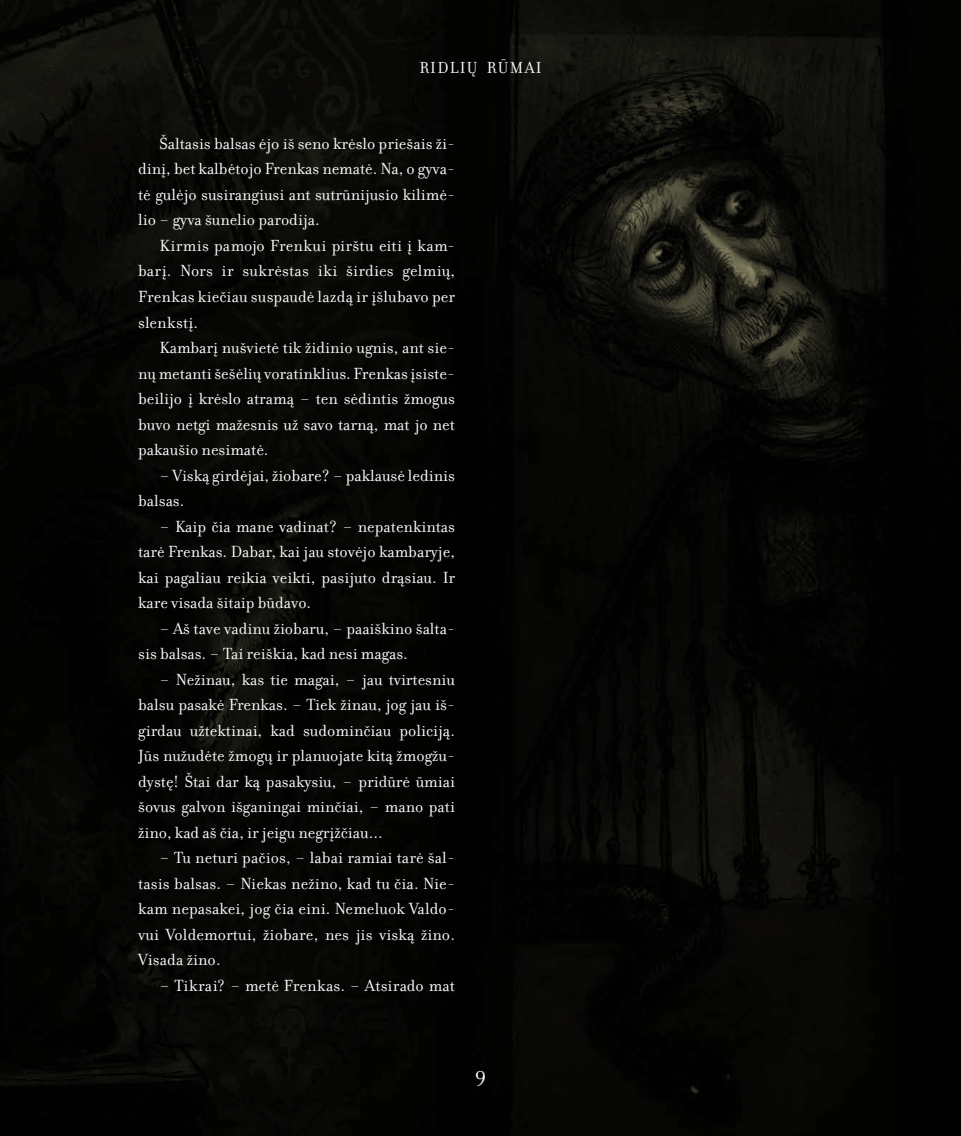
<style>
.page{position:relative;width:961px;height:1136px;background:#fff}
.page>*{position:absolute;margin:0;border:0;box-sizing:border-box;transform-origin:0 0}
.t1{font:22.5px "Filosofia";color:#fcfcfc}
.t2{font:17.4px/25.5px "Filosofia";color:#fcfcfc;text-align:justify}
.t3{font:17.25px "Filosofia OT Lining";letter-spacing:.075em;color:#fcfcfc}
</style>
<div class="page">
<img style="left:0;top:0;width:961px;height:1135px">
<p class="t3" style="left:419px;top:58px;width:124px">RIDLIŲ RŪMAI</p>
<p class="t2" style="left:138px;top:131px;width:318px;text-indent:21px">Šaltasis balsas ėjo iš seno krėslo priešais ži&shy;dinį, bet kalbėtojo Frenkas nematė. Na, o gyva&shy;tė gulėjo susirangiusi ant sutrūnijusio kilimė&shy;lio – gyva šunelio parodija.</p>
<p class="t2" style="left:138px;top:233px;width:318px;text-indent:21px">Kirmis pamojo Frenkui pirštu eiti į kam&shy;barį. Nors ir sukrėstas iki širdies gelmių, Frenkas kiečiau suspaudė lazdą ir įšlubavo per slenkstį.</p>
<p class="t2" style="left:138px;top:335px;width:318px;text-indent:21px">Kambarį nušvietė tik židinio ugnis, ant sie&shy;nų metanti šešėlių voratinklius. Frenkas įsiste&shy;beilijo į krėslo atramą – ten sėdintis žmogus buvo netgi mažesnis už savo tarną, mat jo net pakaušio nesimatė.</p>
<p class="t2" style="left:138px;top:462px;width:318px;text-indent:21px">– Viską girdėjai, žiobare? – paklausė ledinis balsas.</p>
<p class="t2" style="left:138px;top:513px;width:318px;text-indent:21px">– Kaip čia mane vadinat? – nepatenkintas tarė Frenkas. Dabar, kai jau stovėjo kambaryje, kai pagaliau reikia veikti, pasijuto drąsiau. Ir kare visada šitaip būdavo.</p>
<p class="t2" style="left:138px;top:616px;width:318px;text-indent:21px">– Aš tave vadinu žiobaru, – paaiškino šalta&shy;sis balsas. – Tai reiškia, kad nesi magas.</p>
<p class="t2" style="left:138px;top:666px;width:318px;text-indent:21px">– Nežinau, kas tie magai, – jau tvirtesniu balsu pasakė Frenkas. – Tiek žinau, jog jau iš&shy;girdau užtektinai, kad sudominčiau policiją.<br>Jūs nužudėte žmogų ir planuojate kitą žmogžu&shy;dystę! Štai dar ką pasakysiu, – pridūrė ūmiai šovus galvon išganingai minčiai, – mano pati žino, kad aš čia, ir jeigu negrįžčiau...</p>
<p class="t2" style="left:138px;top:845px;width:318px;text-indent:21px">– Tu neturi pačios, – labai ramiai tarė šal&shy;tasis balsas. – Niekas nežino, kad tu čia. Nie&shy;kam nepasakei, jog čia eini. Nemeluok Valdo&shy;vui Voldemortui, žiobare, nes jis viską žino.<br>Visada žino.</p>
<p class="t2" style="left:159px;top:972px;width:297px">– Tikrai? – metė Frenkas. – Atsirado mat</p>
<p class="t1" style="left:475px;top:1059px;width:13px">9</p>
</div>
